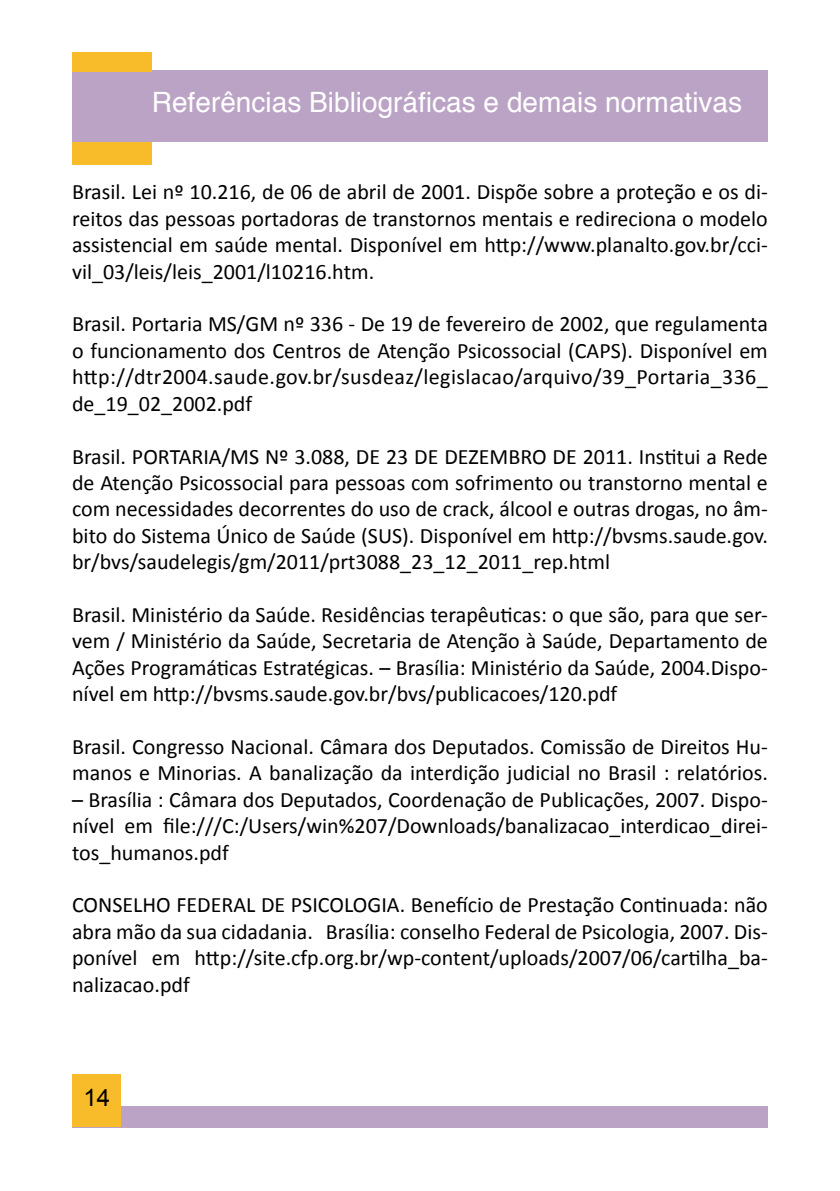
<style>
.page{position:relative;width:840px;height:1191px;background:#fff}
.page>*{position:absolute;margin:0;border:0;box-sizing:border-box;transform-origin:0 0}
.t1{font:28px "Helvetica";color:#fff}
.t2{font:24px "Arial";color:#000}
.t3{font:22px/26.4px "Calibri";color:#000;text-align:justify}
</style>
<div class="page">
<div style="left:72px;top:1106px;width:695px;height:21px;background:#bba3c5"></div>
<div style="left:72px;top:71px;width:695px;height:21px;background:#bba3c5"></div>
<div style="left:72px;top:1074px;width:48px;height:53px;background:#f8bb29"></div>
<div style="left:72px;top:52px;width:80px;height:112px;background:#f8bb29"></div>
<div style="left:72px;top:72px;width:695px;height:70px;background:#bba3c5"></div>
<p class="t1" style="left:152px;top:81px;width:591px">Referências Bibliográficas e demais normativas</p>
<p class="t3" style="left:72px;top:178px;width:697px">Brasil. Lei nº 10.216, de 06 de abril de 2001. Dispõe sobre a proteção e os di&shy;reitos das pessoas portadoras de transtornos mentais e redireciona o modelo assistencial em saúde mental. Disponível em http://www.planalto.gov.br/cci&shy;vil_03/leis/leis_2001/l10216.htm.</p>
<p class="t3" style="left:72px;top:310px;width:697px">Brasil. Portaria MS/GM nº 336 - De 19 de fevereiro de 2002, que regulamenta o funcionamento dos Centros de Atenção Psicossocial (CAPS). Disponível em http://dtr2004.saude.gov.br/susdeaz/legislacao/arquivo/39_Portaria_336_ de_19_02_2002.pdf</p>
<p class="t3" style="left:72px;top:442px;width:697px">Brasil. PORTARIA/MS Nº 3.088, DE 23 DE DEZEMBRO DE 2011. Institui a Rede de Atenção Psicossocial para pessoas com sofrimento ou transtorno mental e com necessidades decorrentes do uso de crack, álcool e outras drogas, no âm&shy;bito do Sistema Único de Saúde (SUS). Disponível em http://bvsms.saude.gov. br/bvs/saudelegis/gm/2011/prt3088_23_12_2011_rep.html</p>
<p class="t3" style="left:72px;top:600px;width:697px">Brasil. Ministério da Saúde. Residências terapêuticas: o que são, para que ser&shy;vem / Ministério da Saúde, Secretaria de Atenção à Saúde, Departamento de Ações Programáticas Estratégicas. – Brasília: Ministério da Saúde, 2004.Dispo&shy;nível em http://bvsms.saude.gov.br/bvs/publicacoes/120.pdf</p>
<p class="t3" style="left:72px;top:732px;width:697px">Brasil. Congresso Nacional. Câmara dos Deputados. Comissão de Direitos Hu&shy;manos e Minorias. A banalização da interdição judicial no Brasil : relatórios.</p>
<p class="t3" style="left:72px;top:785px;width:697px">– Brasília : Câmara dos Deputados, Coordenação de Publicações, 2007. Dispo&shy;nível em file:///C:/Users/win%207/Downloads/banalizacao_interdicao_direi&shy;tos_humanos.pdf</p>
<p class="t3" style="left:72px;top:891px;width:697px">CONSELHO FEDERAL DE PSICOLOGIA. Benefício de Prestação Continuada: não abra mão da sua cidadania. Brasília: conselho Federal de Psicologia, 2007. Dis&shy;ponível em http://site.cfp.org.br/wp-content/uploads/2007/06/cartilha_ba&shy;nalizacao.pdf</p>
<p class="t2" style="left:83px;top:1082px;width:28px">14</p>
</div>
